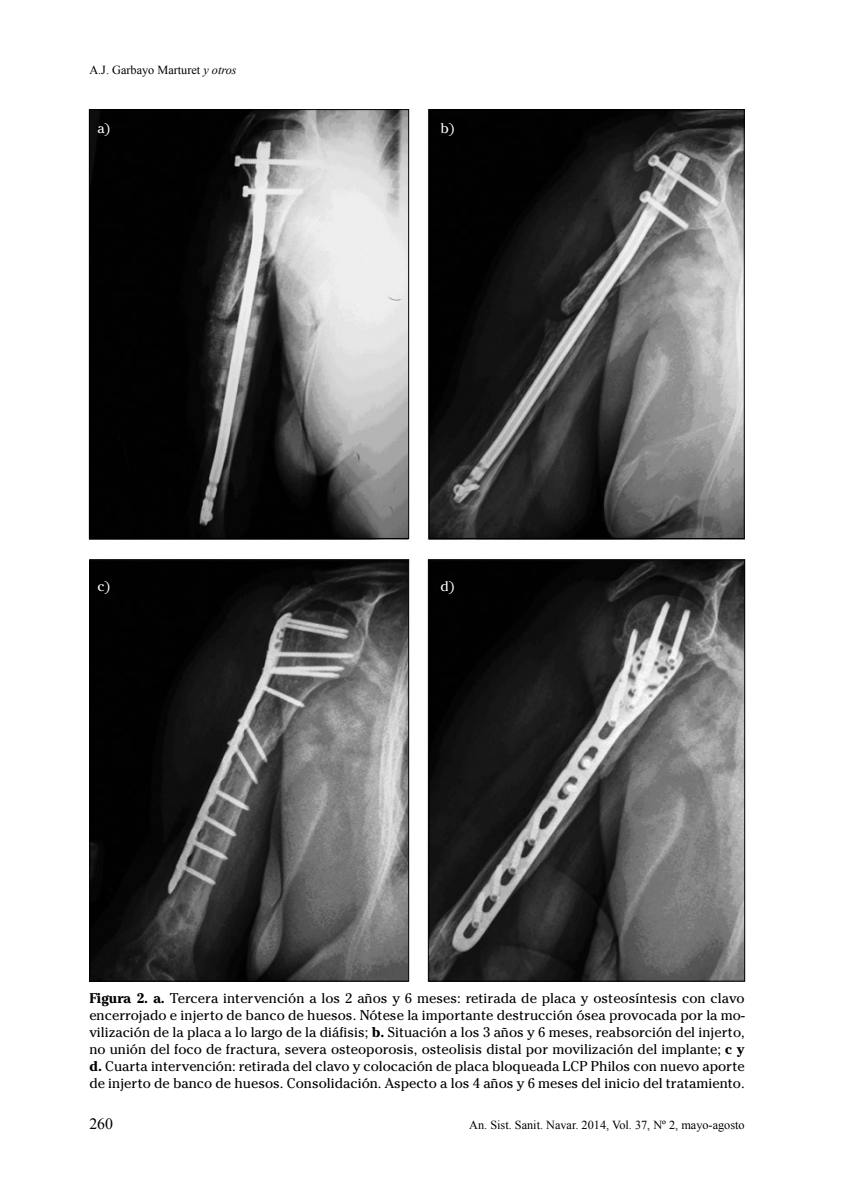
<style>
.page{position:relative;width:844px;height:1191px;background:#fff}
.page>*{position:absolute;margin:0;border:0;box-sizing:border-box;transform-origin:0 0}
.t1{font:15.75px "Times New Roman";color:#000}
.t2{font:14px/16.8px "Cheltenham";color:#000;text-align:justify}
.t3{font:14px "Cheltenham";color:#fff}
.t4{font:12.25px "Times New Roman";color:#000}
.s1{font-style:italic}
.s2{font-weight:700}
</style>
<div class="page">
<img style="left:89px;top:109px;width:655px;height:872px">
<div style="left:89px;top:109px;width:320px;height:430px;border:1px solid #000"></div>
<div style="left:89px;top:559px;width:320px;height:422px;border:1px solid #000"></div>
<div style="left:428px;top:109px;width:316px;height:430px;border:1px solid #000"></div>
<div style="left:428px;top:559px;width:317px;height:422px;border:1px solid #000"></div>
<p class="t4" style="left:89px;top:62px;width:149px">A.J. Garbayo Marturet <span class="s1">y otros</span></p>
<p class="t3" style="left:97px;top:119px;width:15px">a)</p>
<p class="t3" style="left:97px;top:577px;width:15px">c)</p>
<p class="t3" style="left:440px;top:119px;width:16px">b)</p>
<p class="t3" style="left:440px;top:577px;width:16px">d)</p>
<p class="t2" style="left:89px;top:990px;width:656px"><span class="s2">Figura 2. a.</span> Tercera intervención a los 2 años y 6 meses: retirada de placa y osteosíntesis con clavo encerrojado e injerto de banco de huesos. Nótese la importante destrucción ósea provocada por la mo&shy;vilización de la placa a lo largo de la diáfisis; <span class="s2">b.</span> Situación a los 3 años y 6 meses, reabsorción del injerto, no unión del foco de fractura, severa osteoporosis, osteolisis distal por movilización del implante; <span class="s2">c y d.</span> Cuarta intervención: retirada del clavo y colocación de placa bloqueada LCP Philos con nuevo aporte de injerto de banco de huesos. Consolidación. Aspecto a los 4 años y 6 meses del inicio del tratamiento.</p>
<p class="t1" style="left:89px;top:1112px;width:25px">260</p>
<p class="t4" style="left:469px;top:1116px;width:277px">An. Sist. Sanit. Navar. 2014, Vol. 37, Nº 2, mayo-agosto</p>
</div>
